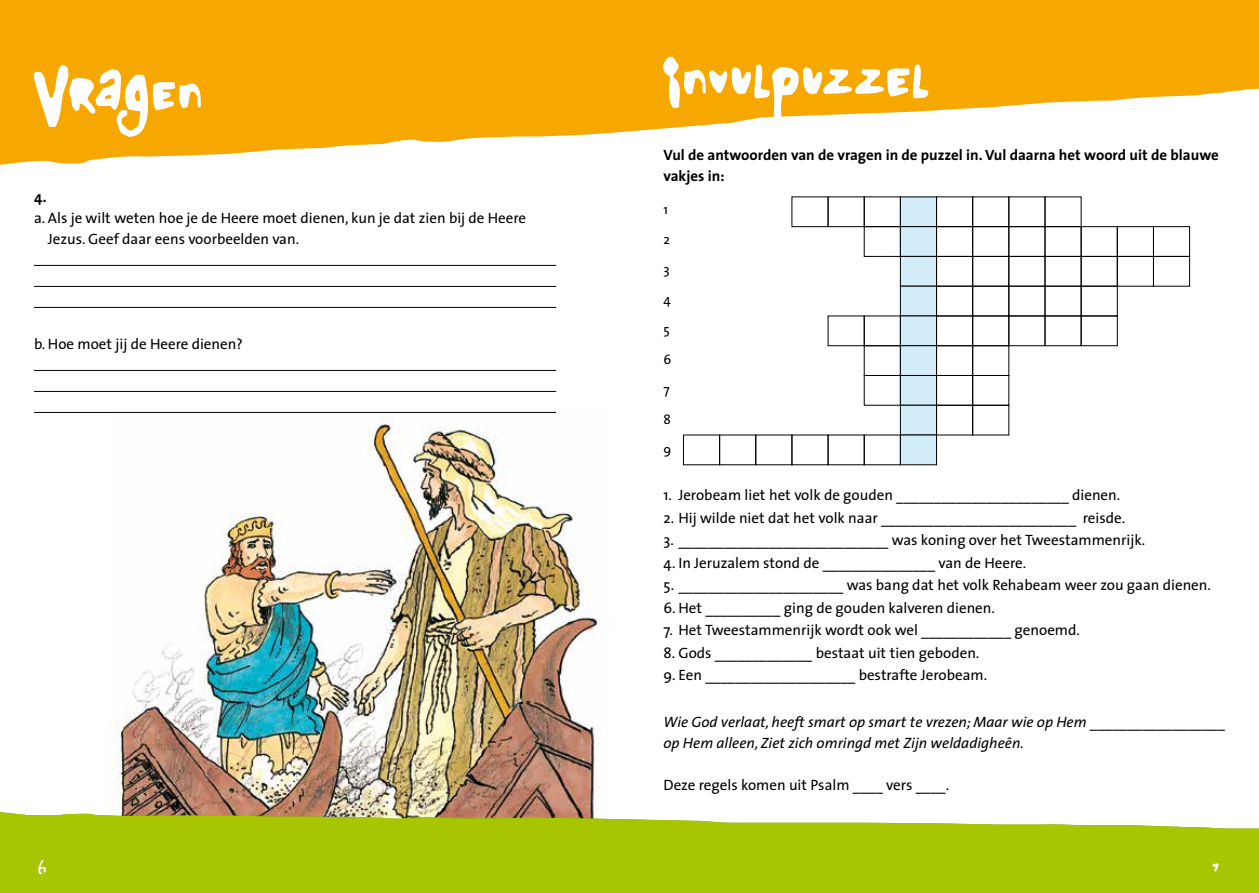
<style>
.page{position:relative;width:1259px;height:893px;background:#fff}
.page>*{position:absolute;margin:0;border:0;box-sizing:border-box;transform-origin:0 0}
.t1{font:66.6px "Glue";letter-spacing:.025em;color:#fff}
.t2{font:18px "Glue";color:#fff}
.t3{font:15px/21px "The Sans";color:#000}
.t4{font:italic 15px/21px "The Sans";color:#000}
.t5{font:700 15px/21px "The Sans";color:#000}
.t6{font:13.5px "The Sans";color:#000}
</style>
<div class="page">
<img style="left:108px;top:411px;width:492px;height:400px">
<svg style="left:0;top:0;width:1259px;height:165px;fill:#f7a800"></svg>
<svg style="left:683px;top:196px;width:507px;height:269px"></svg>
<hr style="left:34px;top:265px;width:522px;height:1px;background:#000">
<hr style="left:34px;top:286px;width:522px;height:1px;background:#000">
<hr style="left:34px;top:307px;width:522px;height:1px;background:#000">
<hr style="left:34px;top:370px;width:522px;height:1px;background:#000">
<hr style="left:34px;top:391px;width:522px;height:1px;background:#000">
<hr style="left:34px;top:412px;width:522px;height:1px;background:#000">
<svg style="left:0;top:811px;width:1259px;height:82px;background:#aec718"></svg>
<h1 class="t1" style="left:34px;top:59px;width:170px">Vragen</h1>
<p class="t5" style="left:34px;top:186px;width:14px">4.</p>
<p class="t3" style="left:48px;top:207px;width:480px;text-indent:-14px">a. Als je wilt weten hoe je de Heere moet dienen, kun je dat zien bij de Heere<br>Jezus. Geef daar eens voorbeelden van.</p>
<p class="t3" style="left:34px;top:333px;width:210px">b. Hoe moet jij de Heere dienen?</p>
<h1 class="t1" style="left:663px;top:45px;width:266px">Invulpuzzel</h1>
<p class="t5" style="left:663px;top:144px;width:557px">Vul de antwoorden van de vragen in de puzzel in. Vul daarna het woord uit de blauwe vakjes in:</p>
<p class="t6" style="left:663px;top:198px;width:6px">1</p>
<p class="t6" style="left:663px;top:228px;width:8px">2</p>
<p class="t6" style="left:663px;top:258px;width:8px">3</p>
<p class="t6" style="left:663px;top:288px;width:9px">4</p>
<p class="t6" style="left:663px;top:318px;width:8px">5</p>
<p class="t6" style="left:663px;top:348px;width:9px">6</p>
<p class="t6" style="left:663px;top:378px;width:8px">7</p>
<p class="t6" style="left:663px;top:408px;width:9px">8</p>
<p class="t6" style="left:663px;top:438px;width:9px">9</p>
<p class="t3" style="left:663px;top:484px;width:458px">1. Jerobeam liet het volk de gouden _______________________ dienen.</p>
<p class="t3" style="left:663px;top:507px;width:463px">2. Hij wilde niet dat het volk naar __________________________ reisde.</p>
<p class="t3" style="left:663px;top:529px;width:483px">3. ____________________________ was koning over het Tweestammenrijk.</p>
<p class="t3" style="left:663px;top:552px;width:364px">4. In Jeruzalem stond de _______________ van de Heere.</p>
<p class="t3" style="left:663px;top:574px;width:549px">5. ______________________ was bang dat het volk Rehabeam weer zou gaan dienen.</p>
<p class="t3" style="left:663px;top:597px;width:333px">6. Het __________ ging de gouden kalveren dienen.</p>
<p class="t3" style="left:663px;top:619px;width:418px">7. Het Tweestammenrijk wordt ook wel ____________ genoemd.</p>
<p class="t3" style="left:663px;top:642px;width:317px">8. Gods _____________ bestaat uit tien geboden.</p>
<p class="t3" style="left:663px;top:664px;width:325px">9. Een ____________________ bestrafte Jerobeam.</p>
<p class="t4" style="left:663px;top:711px;width:563px">Wie God verlaat, heeft smart op smart te vrezen; Maar wie op Hem __________________ op Hem alleen, Ziet zich omringd met Zijn weldadigheên.</p>
<p class="t3" style="left:663px;top:774px;width:287px">Deze regels komen uit Psalm ____ vers ____.</p>
<p class="t2" style="left:38px;top:857px;width:9px">6</p>
<p class="t2" style="left:1212px;top:857px;width:8px">7</p>
</div>
